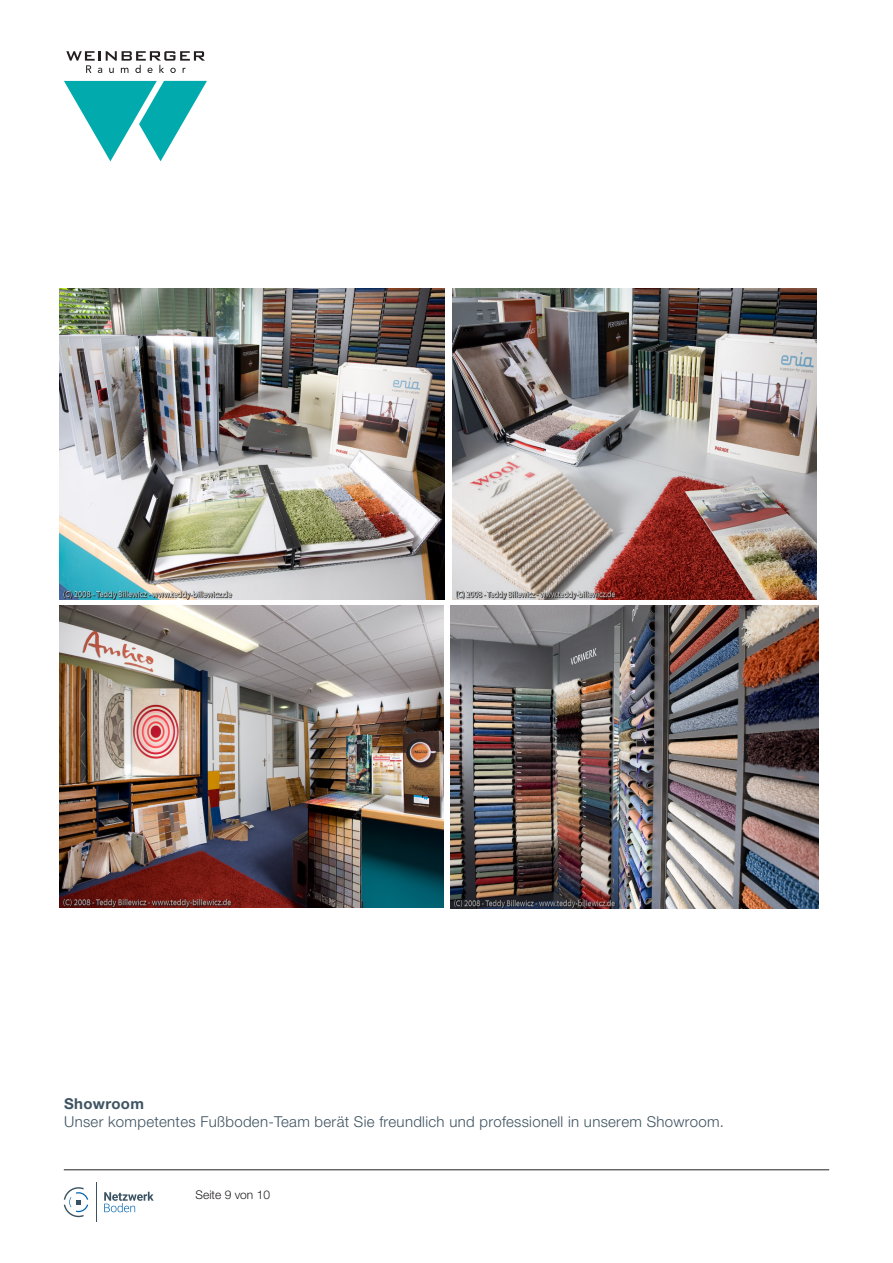
<style>
.page{position:relative;width:893px;height:1263px;background:#fff}
.page>*{position:absolute;margin:0;border:0;box-sizing:border-box;transform-origin:0 0}
.t1{font:300 15px "Helvetica Neue LT Pro";letter-spacing:.02em;color:#3e5361}
.t2{font:700 15px "Helvetica Neue LT Pro";letter-spacing:.02em;color:#3e5361}
.t3{font:300 12px "Helvetica Neue LT Pro";color:#231f20}
</style>
<div class="page">
<svg style="left:104px;top:1192px;width:50px;height:20px"></svg>
<hr style="left:96px;top:1182px;width:1px;height:40px;background:#3a5262">
<svg style="left:64px;top:1187px;width:24px;height:30px"></svg>
<hr style="left:64px;top:1169px;width:765px;height:1px;background:#231f20">
<svg style="left:64px;top:81px;width:143px;height:80px"></svg>
<svg style="left:66px;top:51px;width:139px;height:22px"></svg>
<img style="left:60px;top:289px;width:385px;height:310px">
<img style="left:451px;top:605px;width:367px;height:303px">
<img style="left:60px;top:605px;width:383px;height:302px">
<img style="left:452px;top:289px;width:365px;height:310px">
<p class="t2" style="left:64px;top:1094px;width:81px">Showroom</p>
<p class="t1" style="left:64px;top:1113px;width:661px">Unser kompetentes Fußboden-Team berät Sie freundlich und professionell in unserem Showroom.</p>
<p class="t3" style="left:196px;top:1188px;width:76px">Seite 9 von 10</p>
</div>
